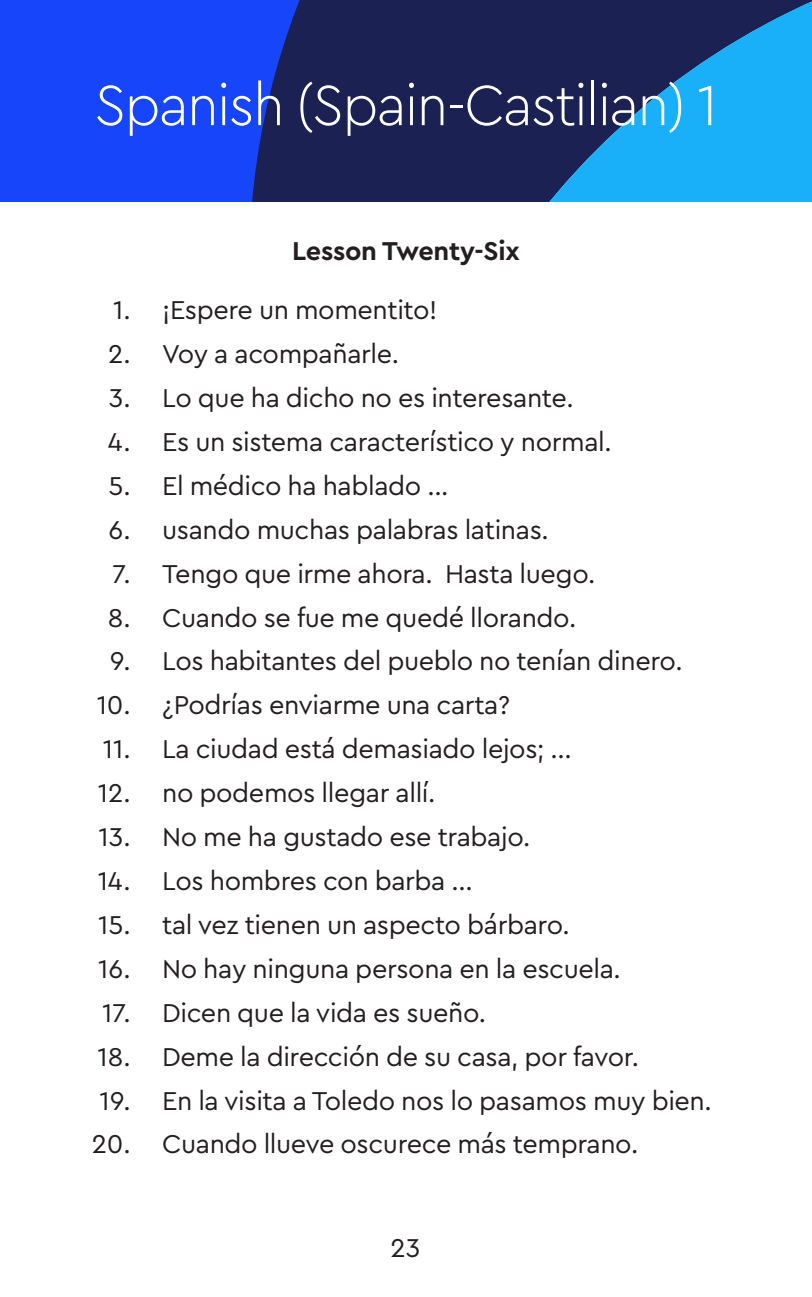
<style>
.page{position:relative;width:812px;height:1297px;background:#fff}
.page>*{position:absolute;margin:0;border:0;box-sizing:border-box;transform-origin:0 0}
.t1{font:300 59.62px "Cera PRO";letter-spacing:-.03em;color:#fff;scale:.96 1}
.List_Paragraph{font:27px/43.9px "Cera PRO";letter-spacing:-.015em;color:#231f20;text-align:right}
.t2{font:700 27px "Cera PRO";letter-spacing:-.01em;color:#231f20}
</style>
<div class="page">
<div style="left:0;top:0;width:207px;height:201px;background:#1745fa"></div>
<svg style="left:207px;top:0;width:84px;height:201px;background:#183cd3"></svg>
<svg style="left:291px;top:0;width:493px;height:201px;background:#1b447d"></svg>
<div style="left:784px;top:0;width:27px;height:201px;background:#19aff9"></div>
<h1 class="t1" style="left:94px;top:65px;width:650px">Spanish (Spain-Castilian) 1</h1>
<p class="List_Paragraph" style="left:92px;top:287px;width:40px">1.<br>2.<br>3.<br>4.<br>5.<br>6.<br>7.<br>8.<br>9.<br>10.<br>11.<br>12.<br>13.<br>14.<br>15.<br>16.<br>17.<br>18.<br>19.<br>20.</p>
<p class="t2" style="left:292px;top:232px;width:229px">Lesson Twenty-Six</p>
<p class="List_Paragraph" style="left:162px;top:287px;width:277px">¡Espere un momentito!</p>
<p class="List_Paragraph" style="left:162px;top:331px;width:238px">Voy a acompañarle.</p>
<p class="List_Paragraph" style="left:162px;top:374px;width:413px">Lo que ha dicho no es interesante.</p>
<p class="List_Paragraph" style="left:162px;top:418px;width:451px">Es un sistema característico y normal.</p>
<p class="List_Paragraph" style="left:162px;top:462px;width:288px">El médico ha hablado ...</p>
<p class="List_Paragraph" style="left:162px;top:506px;width:388px">usando muchas palabras latinas.</p>
<p class="List_Paragraph" style="left:162px;top:550px;width:434px">Tengo que irme ahora. Hasta luego.</p>
<p class="List_Paragraph" style="left:162px;top:594px;width:415px">Cuando se fue me quedé llorando.</p>
<p class="List_Paragraph" style="left:162px;top:638px;width:521px">Los habitantes del pueblo no tenían dinero.</p>
<p class="List_Paragraph" style="left:162px;top:682px;width:349px">¿Podrías enviarme una carta?</p>
<p class="List_Paragraph" style="left:162px;top:725px;width:411px">La ciudad está demasiado lejos; ...</p>
<p class="List_Paragraph" style="left:162px;top:769px;width:274px">no podemos llegar allí.</p>
<p class="List_Paragraph" style="left:162px;top:813px;width:369px">No me ha gustado ese trabajo.</p>
<p class="List_Paragraph" style="left:162px;top:857px;width:312px">Los hombres con barba ...</p>
<p class="List_Paragraph" style="left:162px;top:901px;width:409px">tal vez tienen un aspecto bárbaro.</p>
<p class="List_Paragraph" style="left:162px;top:945px;width:460px">No hay ninguna persona en la escuela.</p>
<p class="List_Paragraph" style="left:162px;top:989px;width:325px">Dicen que la vida es sueño.</p>
<p class="List_Paragraph" style="left:162px;top:1033px;width:478px">Deme la dirección de su casa, por favor.</p>
<p class="List_Paragraph" style="left:162px;top:1076px;width:551px">En la visita a Toledo nos lo pasamos muy bien.</p>
<p class="List_Paragraph" style="left:162px;top:1120px;width:477px">Cuando llueve oscurece más temprano.</p>
<p class="List_Paragraph" style="left:390px;top:1224px;width:31px">23</p>
</div>
